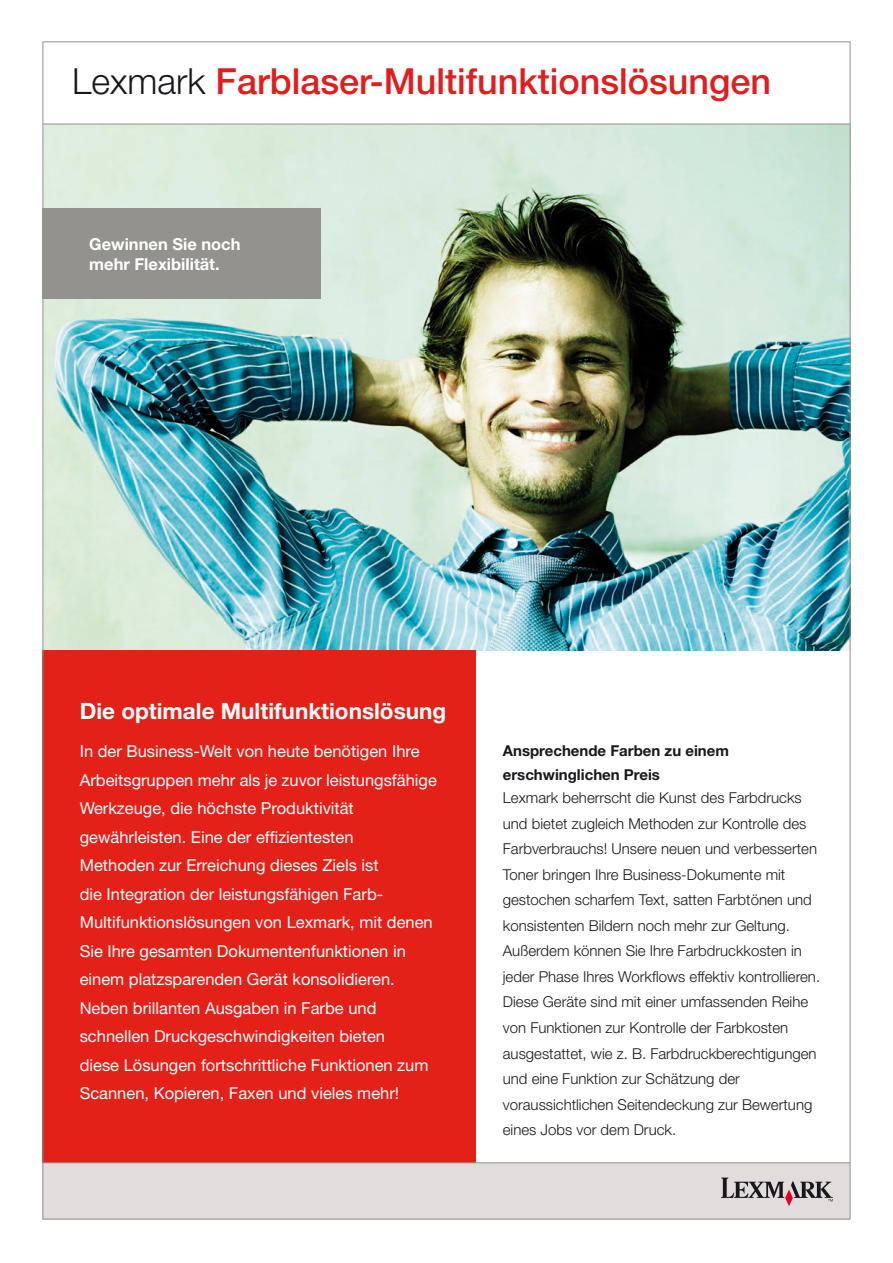
<style>
.page{position:relative;width:893px;height:1263px;background:#fff}
.page>*{position:absolute;margin:0;border:0;box-sizing:border-box;transform-origin:0 0}
.t1{font:500 36px "Helvetica Neue";color:#df1e1d}
.t2{font:700 22.5px "Helvetica Neue";color:#fff}
.t3{font:16.5px/28.5px "Helvetica Neue";color:#fff}
.t4{font:700 16.5px/19.8px "Helvetica Neue";color:#fff}
.t5{font:300 15px/25.5px "Helvetica Neue";color:#1a171c}
.t6{font:700 15px/24px "Helvetica Neue";color:#1a171c}
.s1{font-weight:300;color:#1a171c}
</style>
<div class="page">
<img style="left:45px;top:125px;width:803px;height:525px">
<div style="left:43px;top:1163px;width:807px;height:56px;background:#e0dddc"></div>
<div style="left:43px;top:650px;width:433px;height:512px;background:#e32119"></div>
<hr style="left:43px;top:124px;width:807px;height:1px;background:#93928e">
<hr style="left:43px;top:1162px;width:807px;height:1px;background:#93928e">
<div style="left:43px;top:208px;width:278px;height:90px;background:#93928e"></div>
<svg style="left:721px;top:1177px;width:112px;height:29px"></svg>
<h1 class="t1" style="left:72px;top:60px;width:700px"><span class="s1">Lexmark</span> Farblaser-Multifunktionslösungen</h1>
<p class="t4" style="left:89px;top:234px;width:153px">Gewinnen Sie noch mehr Flexibilität.</p>
<h2 class="t2" style="left:80px;top:697px;width:368px">Die optimale Multifunktionslösung</h2>
<p class="t3" style="left:80px;top:737px;width:359px">In der Business-Welt von heute benötigen Ihre Arbeitsgruppen mehr als je zuvor leistungsfähige Werkzeuge, die höchste Produktivität gewährleisten. Eine der effizientesten<br>Methoden zur Erreichung dieses Ziels ist<br>die Integration der leistungsfähigen Farb-Multifunktionslösungen von Lexmark, mit denen Sie Ihre gesamten Dokumentenfunktionen in einem platzsparenden Gerät konsolidieren.<br>Neben brillanten Ausgaben in Farbe und schnellen Druckgeschwindigkeiten bieten<br>diese Lösungen fortschrittliche Funktionen zum Scannen, Kopieren, Faxen und vieles mehr!</p>
<p class="t6" style="left:503px;top:738px;width:228px">Ansprechende Farben zu einem erschwinglichen Preis</p>
<p class="t5" style="left:503px;top:785px;width:319px">Lexmark beherrscht die Kunst des Farbdrucks und bietet zugleich Methoden zur Kontrolle des Farbverbrauchs! Unsere neuen und verbesserten Toner bringen Ihre Business-Dokumente mit gestochen scharfem Text, satten Farbtönen und konsistenten Bildern noch mehr zur Geltung.<br>Außerdem können Sie Ihre Farbdruckkosten in jeder Phase Ihres Workflows effektiv kontrollieren.<br>Diese Geräte sind mit einer umfassenden Reihe von Funktionen zur Kontrolle der Farbkosten ausgestattet, wie z. B. Farbdruckberechtigungen und eine Funktion zur Schätzung der voraussichtlichen Seitendeckung zur Bewertung eines Jobs vor dem Druck.</p>
</div>
